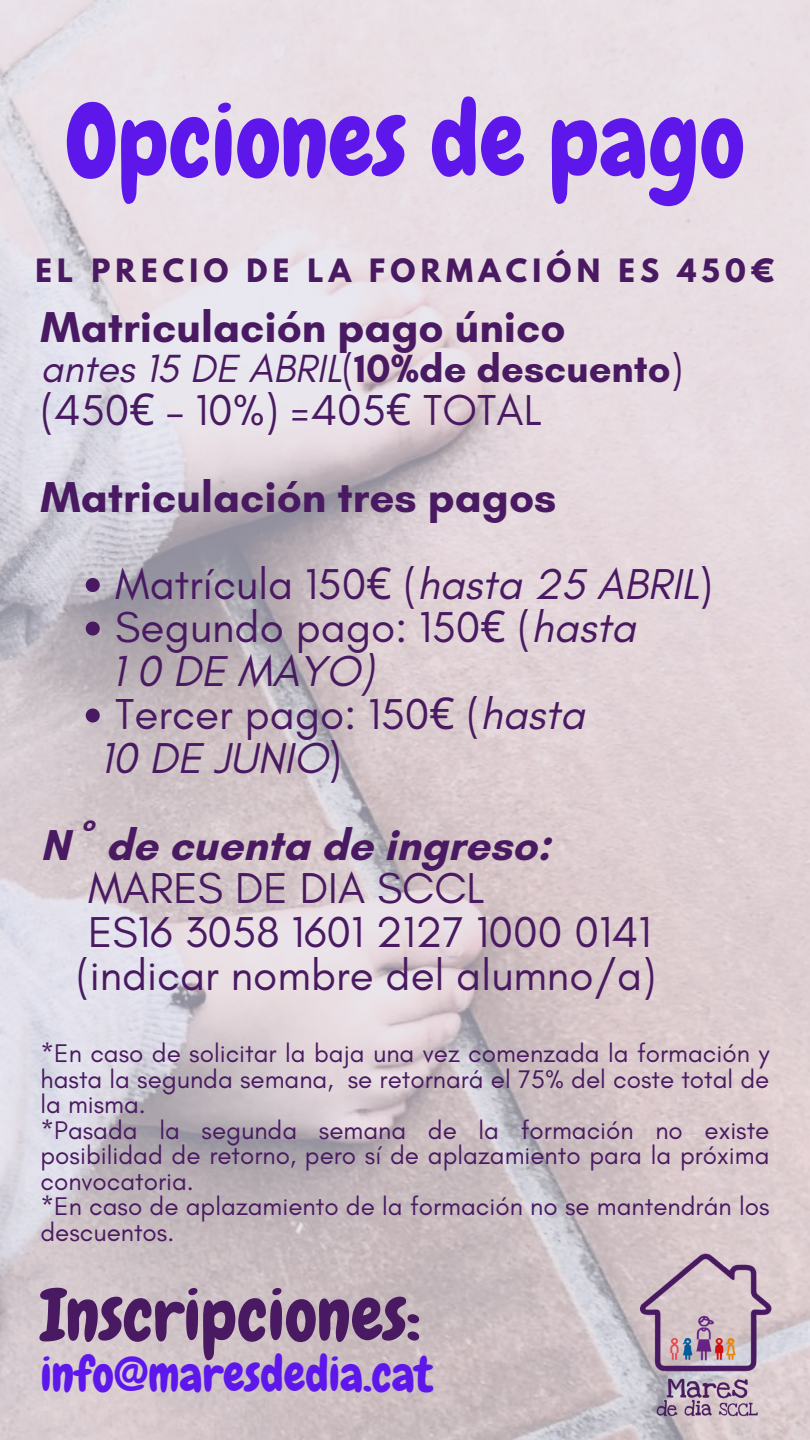
<style>
.page{position:relative;width:810px;height:1440px;background:#fff}
.page>*{position:absolute;margin:0;border:0;box-sizing:border-box;transform-origin:0 0}
.t1{font:101.2px "Chewy";color:#5e17eb}
.t2{font:72.3px "Chewy";color:#491a61}
.t3{font:48.3px "Chewy";color:#5e17eb}
.t4{font:44px/43.5px "Glacial Indifference";color:#491a61}
.t5{font:700 44px "Glacial Indifference";color:#491a61}
.t6{font:italic 44px "Glacial Indifference";color:#491a61}
.t7{font:italic 40px "Glacial Indifference";color:#491a61}
.t8{font:700 28.5px "League Spartan";letter-spacing:.18em;color:#491a61}
.t9{font:26px/25.5px "Glacial Indifference";color:#491a61}
.s1{font-style:normal}
.s2{font-weight:700;font-style:normal}
.s3{font-family:"Noto Sans"}
.s4{font-style:italic}
</style>
<div class="page">
<img style="left:0;top:0;width:810px;height:1440px">
<img style="left:628px;top:1247px;width:154px;height:175px">
<svg style="left:86px;top:578px;width:14px;height:14px"></svg>
<svg style="left:86px;top:622px;width:14px;height:14px"></svg>
<svg style="left:86px;top:709px;width:14px;height:14px"></svg>
<h1 class="t1" style="left:65px;top:77px;width:682px">Opciones de pago</h1>
<p class="t8" style="left:35px;top:256px;width:741px">EL PRECIO DE LA FORMACIÓN ES 450€</p>
<h3 class="t5" style="left:40px;top:300px;width:527px">Matriculación pago único</h3>
<h3 class="t7" style="left:40px;top:344px;width:644px">antes 15 DE ABRIL<span class="s1">(</span><span class="s2">10%de descuento</span><span class="s1">)</span></h3>
<h3 class="t4" style="left:40px;top:388px;width:503px">(450<span class="s3">€</span> – 10%) =405<span class="s3">€</span> TOTAL</h3>
<h3 class="t5" style="left:40px;top:470px;width:517px">Matriculación tres pagos</h3>
<h3 class="t4" style="left:115px;top:562px;width:599px">Matrícula 150<span class="s3">€</span> (<span class="s4">hasta 25 ABRIL</span>)</h3>
<h3 class="t4" style="left:115px;top:605px;width:522px">Segundo pago: 150<span class="s3">€</span> (<span class="s4">hasta</span></h3>
<h3 class="t6" style="left:112px;top:644px;width:264px">1 0 DE MAYO)</h3>
<h3 class="t4" style="left:115px;top:692px;width:471px">Tercer pago: 150<span class="s3">€</span> (<span class="s4">hasta</span></h3>
<h3 class="t6" style="left:100px;top:731px;width:243px">10 DE JUNIO<span class="s1">)</span></h3>
<h3 class="t5" style="left:40px;top:818px;width:512px">Nº de cuenta de ingreso:</h3>
<h3 class="t4" style="left:76px;top:866px;width:581px">MARES DE DIA SCCL<br>ES16 3058 1601 2127 1000 0141 (indicar nombre del alumno/a)</h3>
<p class="t9" style="left:40px;top:1040px;width:730px">*En caso de solicitar la baja una vez comenzada la formación y hasta la segunda semana, se retornará el 75% del coste total de la misma.<br>*Pasada la segunda semana de la formación no existe posibilidad de retorno, pero sí de aplazamiento para la próxima convocatoria.<br>*En caso de aplazamiento de la formación no se mantendrán los descuentos.</p>
<h2 class="t2" style="left:40px;top:1269px;width:382px">Inscripciones:</h2>
<h3 class="t3" style="left:40px;top:1344px;width:394px">info@maresdedia.cat</h3>
</div>
